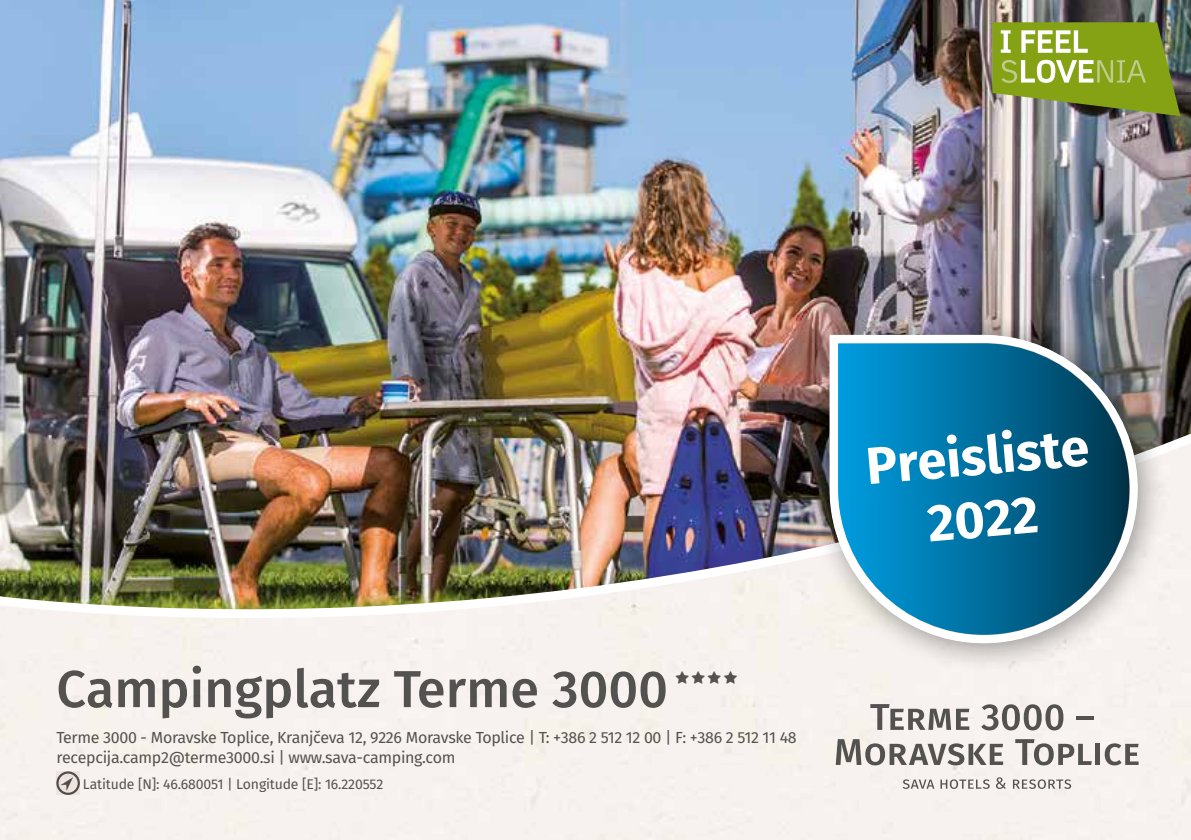
<style>
.page{position:relative;width:1191px;height:840px;background:#fff}
.page>*{position:absolute;margin:0;border:0;box-sizing:border-box;transform-origin:0 0}
.t1{font:500 52px "Fira Sans";color:#575756}
.t2{font:700 52px/62.4px "Fira Sans";color:#fff;text-align:center}
.t3{font:16px/19.2px "Fira Sans";letter-spacing:-.02em;color:#575756}
.t4{font:14px "Fira Sans";letter-spacing:-.01em;color:#575756}
</style>
<div class="page">
<div style="left:0;top:631px;width:1191px;height:208px;background:#f7f2ef"></div>
<img style="left:0;top:0;width:1191px;height:402px">
<img style="left:0;top:402px;width:1191px;height:229px">
<div style="left:807px;top:312px;width:361px;height:362px;background:#000;opacity:.4"></div>
<svg style="left:826px;top:331px;width:315px;height:315px;background:#3987a9"></svg>
<svg style="left:992px;top:22px;width:188px;height:94px;background:#90a540"></svg>
<svg style="left:56px;top:771px;width:24px;height:23px"></svg>
<svg style="left:902px;top:779px;width:32px;height:9px"></svg>
<svg style="left:940px;top:779px;width:49px;height:9px"></svg>
<svg style="left:996px;top:776px;width:9px;height:12px"></svg>
<svg style="left:1013px;top:779px;width:58px;height:9px"></svg>
<svg style="left:870px;top:703px;width:99px;height:26px"></svg>
<svg style="left:981px;top:704px;width:82px;height:26px"></svg>
<hr style="left:1076px;top:716px;width:17px;height:3px;background:#575756">
<svg style="left:835px;top:738px;width:168px;height:27px"></svg>
<svg style="left:1015px;top:738px;width:76px;height:27px"></svg>
<div style="left:1095px;top:743px;width:5px;height:21px;background:#575756"></div>
<svg style="left:1104px;top:743px;width:34px;height:22px"></svg>
<svg style="left:676px;top:671px;width:61px;height:12px"></svg>
<h1 class="t1" style="left:56px;top:652px;width:613px">Campingplatz Terme 3000</h1>
<p class="t3" style="left:56px;top:729px;width:742px">Terme 3000 - Moravske Toplice, Kranjčeva 12, 9226 Moravske Toplice | T: +386 2 512 12 00 | F: +386 2 512 11 48 recepcija.camp2@terme3000.si | www.sava-camping.com</p>
<p class="t4" style="left:83px;top:773px;width:302px">Latitude [N]: 46.680051 | Longitude [E]: 16.220552</p>
<h1 class="t2" style="left:863px;top:438px;width:225px;rotate:-5deg">Preisliste<br>2022</h1>
</div>
